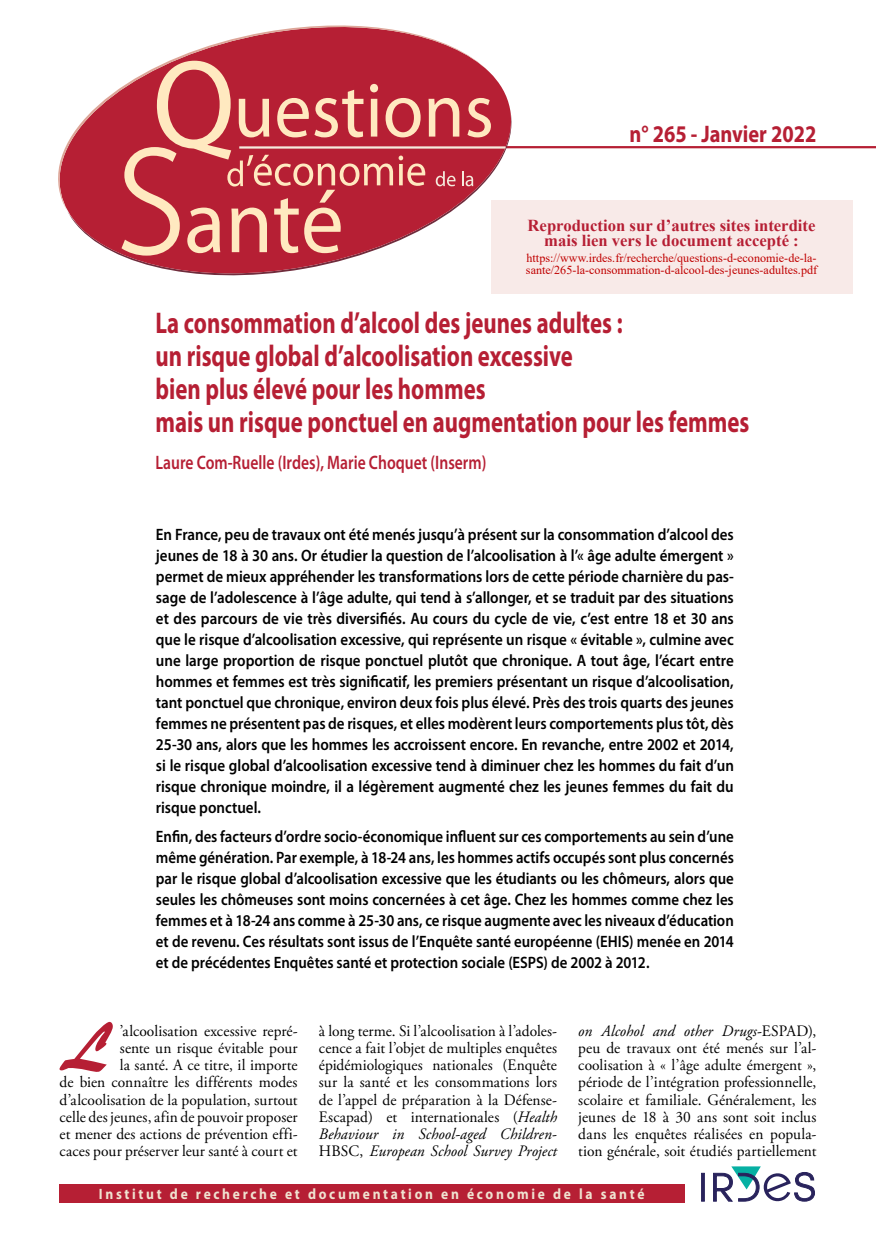
<style>
.page{position:relative;width:876px;height:1234px;background:#fff}
.page>*{position:absolute;margin:0;border:0;box-sizing:border-box;transform-origin:0 0}
.t1{font:68.7px "Brush Script Std";color:#b61f34}
.t2{font:700 30px/33px "Myriad Pro";color:#b61f34;scale:.76 1}
.t3{font:700 24px "Myriad Pro";color:#b61f34;scale:.85 1}
.t4{font:600 19.5px "Myriad Pro";color:#b61f34;scale:.8 1}
.t5{font:700 16.65px/15.1px "Times New Roman";color:#b61f34;text-align:center}
.t6{font:600 16.5px/21px "Myriad Pro";letter-spacing:-.005em;color:#000;text-align:justify;scale:.91 1}
.t7{font:600 16.5px/21px "Myriad Pro";letter-spacing:-.005em;color:#000;text-align:justify;scale:.9 1}
.t8{font:15.9px/17.2px "Adobe Garamond Pro";letter-spacing:.005em;color:#000;text-align:justify}
.t9{font:700 15px "Myriad Pro";letter-spacing:.2em;color:#f0e3d1;scale:.9 1}
.t10{font:12.15px/12.1px "Times New Roman";color:#c00000}
.s1{font-style:italic}
</style>
<div class="page">
<hr style="left:506px;top:146px;width:370px;height:2px;background:#b61f34">
<svg style="left:68px;top:74px;width:452px;height:202px"></svg>
<svg style="left:58px;top:25px;width:419px;height:186px"></svg>
<hr style="left:239px;top:146px;width:266px;height:3px;background:#f5ebdd">
<svg style="left:121px;top:61px;width:370px;height:194px;background:#c8545c"></svg>
<div style="left:59px;top:1184px;width:625px;height:17px;background:#b61f34"></div>
<svg style="left:701px;top:1172px;width:4px;height:29px"></svg>
<svg style="left:713px;top:1166px;width:102px;height:35px"></svg>
<div style="left:491px;top:200px;width:361px;height:93px;background:#f8eae8"></div>
<h3 class="t3" style="left:629px;top:120px;width:222px">n° 265 - Janvier 2022</h3>
<p class="t5" style="left:528px;top:217px;width:289px">Reproduction sur d’autres sites interdite mais lien vers le document accepté :</p>
<p class="t10" style="left:526px;top:251px;width:293px">https://www.irdes.fr/recherche/questions-d-economie-de-la&shy;sante/265-la-consommation-d-alcool-des-jeunes-adultes.pdf</p>
<h2 class="t2" style="left:156px;top:306px;width:783px">La consommation d’alcool des jeunes adultes :<br>un risque global d’alcoolisation excessive<br>bien plus élevé pour les hommes<br>mais un risque ponctuel en augmentation pour les femmes</h2>
<p class="t4" style="left:156px;top:451px;width:415px">Laure Com-Ruelle (Irdes), Marie Choquet (Inserm)</p>
<p class="t6" style="left:156px;top:523px;width:637px">En France, peu de travaux ont été menés jusqu’à présent sur la consommation d’alcool des jeunes de 18 à 30 ans. Or étudier la question de l’alcoolisation à l’« âge adulte émergent » permet de mieux appréhender les transformations lors de cette période charnière du pas&shy;sage de l’adolescence à l’âge adulte, qui tend à s’allonger, et se traduit par des situations et des parcours de vie très diversifiés. Au cours du cycle de vie, c’est entre 18 et 30 ans que le risque d’alcoolisation excessive, qui représente un risque « évitable », culmine avec une large proportion de risque ponctuel plutôt que chronique. A tout âge, l’écart entre hommes et femmes est très significatif, les premiers présentant un risque d’alcoolisation, tant ponctuel que chronique, environ deux fois plus élevé. Près des trois quarts des jeunes femmes ne présentent pas de risques, et elles modèrent leurs comportements plus tôt, dès 25-30 ans, alors que les hommes les accroissent encore. En revanche, entre 2002 et 2014, si le risque global d’alcoolisation excessive tend à diminuer chez les hommes du fait d’un risque chronique moindre, il a légèrement augmenté chez les jeunes femmes du fait du risque ponctuel.</p>
<p class="t7" style="left:156px;top:826px;width:644px">Enfin, des facteurs d’ordre socio-économique influent sur ces comportements au sein d’une même génération. Par exemple, à 18-24 ans, les hommes actifs occupés sont plus concernés par le risque global d’alcoolisation excessive que les étudiants ou les chômeurs, alors que seules les chômeuses sont moins concernées à cet âge. Chez les hommes comme chez les femmes et à 18-24 ans comme à 25-30 ans, ce risque augmente avec les niveaux d’éducation et de revenu. Ces résultats sont issus de l’Enquête santé européenne (EHIS) menée en 2014 et de précédentes Enquêtes santé et protection sociale (ESPS) de 2002 à 2012.</p>
<h1 class="t1" style="left:63px;top:1009px;width:48px">L</h1>
<p class="t8" style="left:60px;top:1022px;width:240px;text-align:right">’alcoolisation excessive repré-<br>sente un risque évitable pour<br>la santé. A ce titre, il importe<br>de bien connaître les différents modes d’alcoolisation de la population, surtout celle des jeunes, afin de pouvoir proposer et mener des actions de prévention effi&shy;caces pour préserver leur santé à court et</p>
<p class="t8" style="left:319px;top:1022px;width:240px">à long terme. Si l’alcoolisation à l’adoles&shy;cence a fait l’objet de multiples enquêtes épidémiologiques nationales (Enquête sur la santé et les consommations lors de l’appel de préparation à la Défense-Escapad) et internationales (<span class="s1">Health Behaviour in School-aged Children</span>-HBSC, <span class="s1">European School Survey Project</span></p>
<p class="t8" style="left:578px;top:1022px;width:240px"><span class="s1">on Alcohol and other Drugs</span>-ESPAD), peu de travaux ont été menés sur l’al&shy;coolisation à « l’âge adulte émergent », période de l’intégration professionnelle, scolaire et familiale. Généralement, les jeunes de 18 à 30 ans sont soit inclus dans les enquêtes réalisées en popula&shy;tion générale, soit étudiés partiellement</p>
<p class="t9" style="left:99px;top:1184px;width:608px">Institut de recherche et documentation en économie de la santé</p>
</div>
